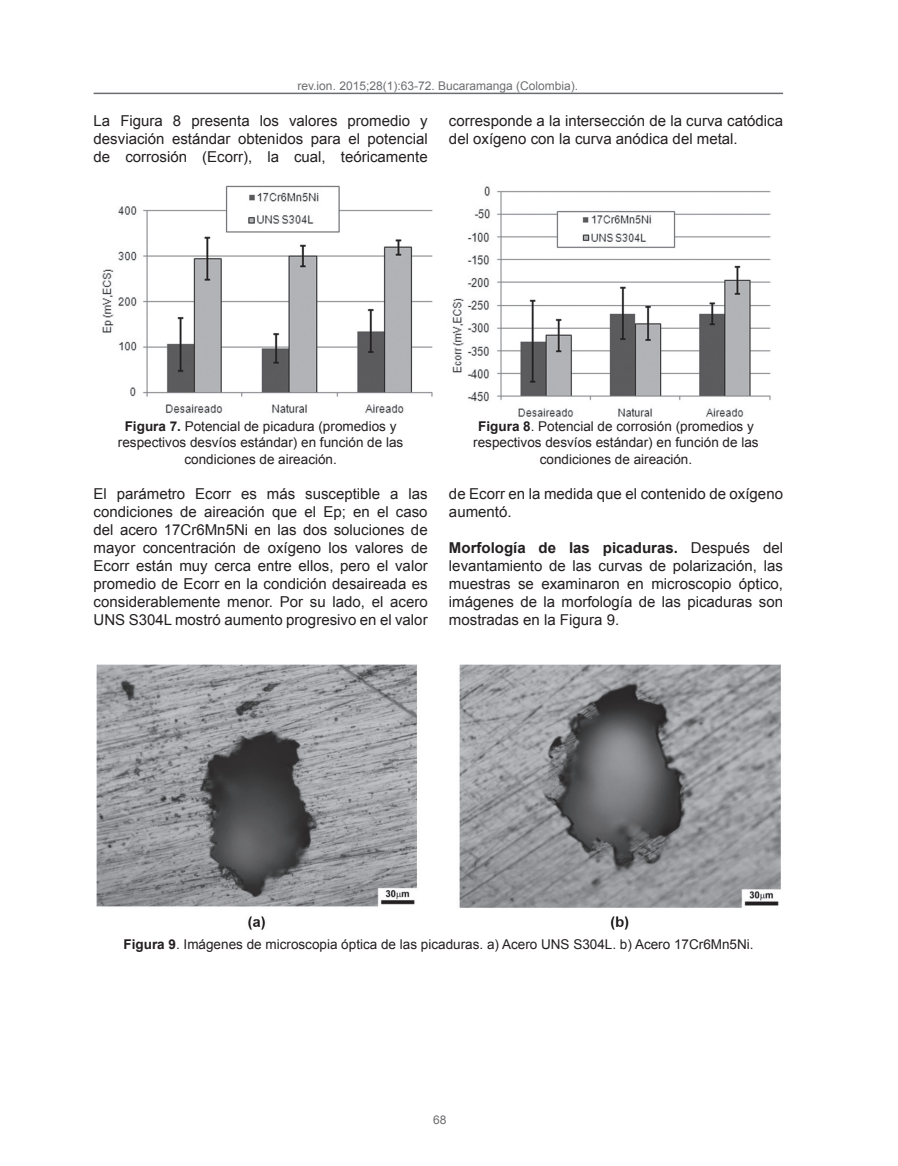
<style>
.page{position:relative;width:898px;height:1166px;background:#fff}
.page>*{position:absolute;margin:0;border:0;box-sizing:border-box;transform-origin:0 0}
.t1{font:15px/18px "Arial";color:#231f20;text-align:justify}
.t2{font:13.5px/16.2px "Arial";color:#231f20;text-align:center}
.t3{font:12px "Arial";color:#6c6d70}
.s1{font-weight:700}
</style>
<div class="page">
<hr style="left:94px;top:93px;width:688px;height:1px;background:#6c6d70">
<img style="left:102px;top:185px;width:331px;height:229px">
<img style="left:467px;top:186px;width:304px;height:231px">
<img style="left:452px;top:298px;width:12px;height:75px">
<img style="left:96px;top:664px;width:685px;height:266px">
<p class="t3" style="left:297px;top:77px;width:282px">rev.ion. 2015;28(1):63-72. Bucaramanga (Colombia).</p>
<p class="t1" style="left:94px;top:112px;width:335px">La Figura 8 presenta los valores promedio y desviación estándar obtenidos para el potencial de corrosión (Ecorr), la cual, teóricamente</p>
<p class="t1" style="left:449px;top:112px;width:335px">corresponde a la intersección de la curva catódica del oxígeno con la curva anódica del metal.</p>
<p class="t2" style="left:118px;top:418px;width:287px"><span class="s1">Figura 7.</span> Potencial de picadura (promedios y respectivos desvíos estándar) en función de las condiciones de aireación.</p>
<p class="t2" style="left:473px;top:418px;width:287px"><span class="s1">Figura 8</span>. Potencial de corrosión (promedios y respectivos desvíos estándar) en función de las condiciones de aireación.</p>
<p class="t1" style="left:94px;top:484px;width:335px">El parámetro Ecorr es más susceptible a las condiciones de aireación que el Ep; en el caso del acero 17Cr6Mn5Ni en las dos soluciones de mayor concentración de oxígeno los valores de Ecorr están muy cerca entre ellos, pero el valor promedio de Ecorr en la condición desaireada es considerablemente menor. Por su lado, el acero UNS S304L mostró aumento progresivo en el valor</p>
<p class="t1" style="left:449px;top:484px;width:335px">de Ecorr en la medida que el contenido de oxígeno aumentó.</p>
<p class="t1" style="left:449px;top:538px;width:335px"><span class="s1">Morfología de las picaduras.</span> Después del levantamiento de las curvas de polarización, las muestras se examinaron en microscopio óptico, imágenes de la morfología de las picaduras son mostradas en la Figura 9.</p>
<p class="t2" style="left:123px;top:936px;width:631px"><span class="s1">Figura 9</span>. Imágenes de microscopia óptica de las picaduras. a) Acero UNS S304L. b) Acero 17Cr6Mn5Ni.</p>
<p class="t3" style="left:433px;top:1111px;width:15px">68</p>
</div>
